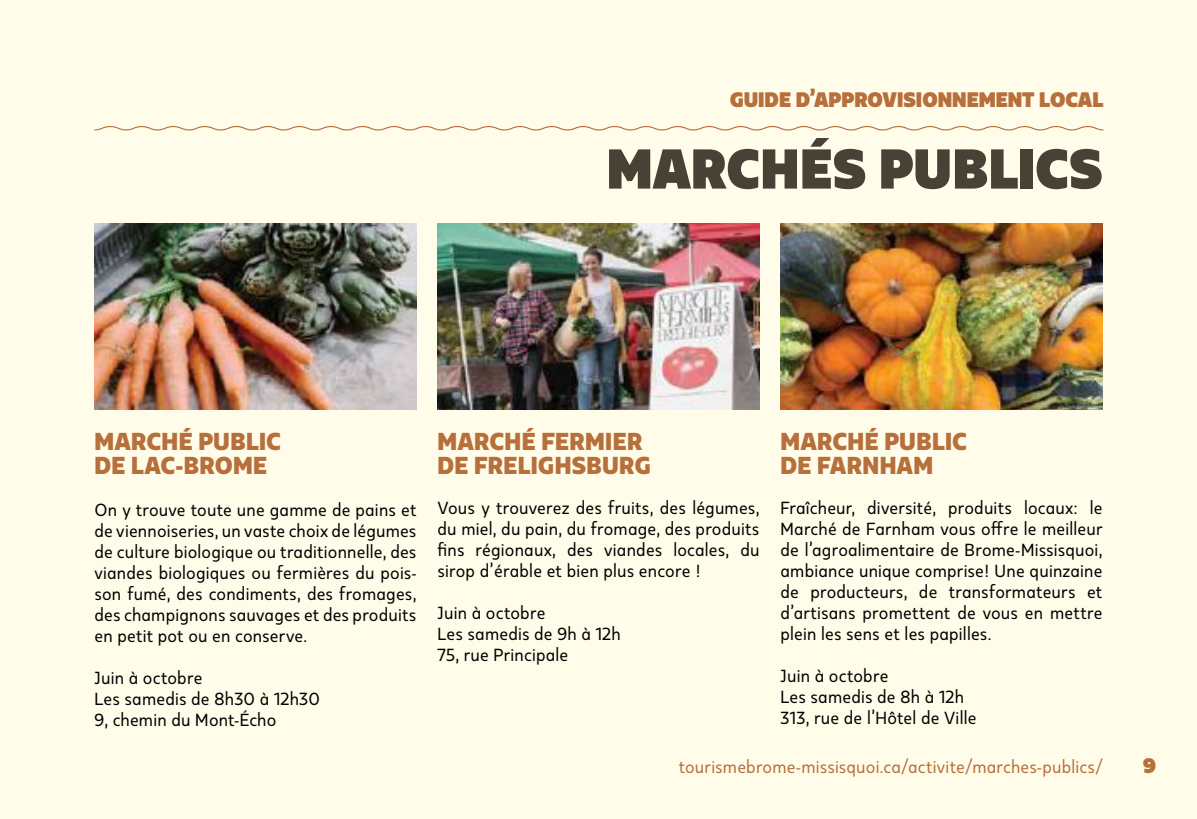
<style>
.page{position:relative;width:1197px;height:819px;background:#fffde9}
.page>*{position:absolute;margin:0;border:0;box-sizing:border-box;transform-origin:0 0}
.t1{font:900 56px "Kappa Display";letter-spacing:.01em;color:#484236}
.t2{font:900 24.5px/24.5px "Kappa Display";letter-spacing:.01em;color:#b76f3b}
.t3{font:900 21px "Kappa Display";color:#b76f3b}
.t4{font:17.5px/21px "Kappa Display";letter-spacing:.01em;color:#000;text-align:justify}
.t5{font:17.5px "Kappa Display";letter-spacing:.005em;color:#b76f3b}
</style>
<div class="page">
<svg style="left:94px;top:126px;width:1010px;height:5px"></svg>
<img style="left:438px;top:224px;width:322px;height:186px">
<img style="left:780px;top:224px;width:322px;height:186px">
<img style="left:94px;top:224px;width:322px;height:186px">
<p class="t3" style="left:730px;top:86px;width:375px">GUIDE D’APPROVISIONNEMENT LOCAL</p>
<h1 class="t1" style="left:607px;top:133px;width:497px">MARCHÉS PUBLICS</h1>
<h2 class="t2" style="left:94px;top:429px;width:188px">MARCHÉ PUBLIC<br>DE LAC-BROME</h2>
<p class="t4" style="left:94px;top:499px;width:324px">On y trouve toute une gamme de pains et de viennoiseries, un vaste choix de légumes de culture biologique ou traditionnelle, des viandes biologiques ou fermières du pois&shy;son fumé, des condiments, des fromages, des champignons sauvages et des produits en petit pot ou en conserve.</p>
<p class="t4" style="left:94px;top:667px;width:227px;text-align:left">Juin à octobre<br>Les samedis de 8h30 à 12h30<br>9, chemin du Mont-Écho</p>
<h2 class="t2" style="left:438px;top:429px;width:215px">MARCHÉ FERMIER<br>DE FRELIGHSBURG</h2>
<p class="t4" style="left:438px;top:497px;width:324px">Vous y trouverez des fruits, des légumes, du miel, du pain, du fromage, des produits fins régionaux, des viandes locales, du sirop d’érable et bien plus encore !</p>
<p class="t4" style="left:438px;top:602px;width:185px;text-align:left">Juin à octobre<br>Les samedis de 9h à 12h<br>75, rue Principale</p>
<h2 class="t2" style="left:780px;top:429px;width:188px">MARCHÉ PUBLIC<br>DE FARNHAM</h2>
<p class="t4" style="left:780px;top:497px;width:324px">Fraîcheur, diversité, produits locaux: le Marché de Farnham vous offre le meilleur de l’agroalimentaire de Brome-Missisquoi, ambiance unique comprise! Une quinzaine de producteurs, de transformateurs et d’artisans promettent de vous en mettre plein les sens et les papilles.</p>
<p class="t4" style="left:780px;top:665px;width:198px;text-align:left">Juin à octobre<br>Les samedis de 8h à 12h<br>313, rue de l’Hôtel de Ville</p>
<p class="t5" style="left:679px;top:755px;width:426px">tourismebrome-missisquoi.ca/activite/marches-publics/</p>
<p class="t3" style="left:1143px;top:752px;width:14px">9</p>
</div>
